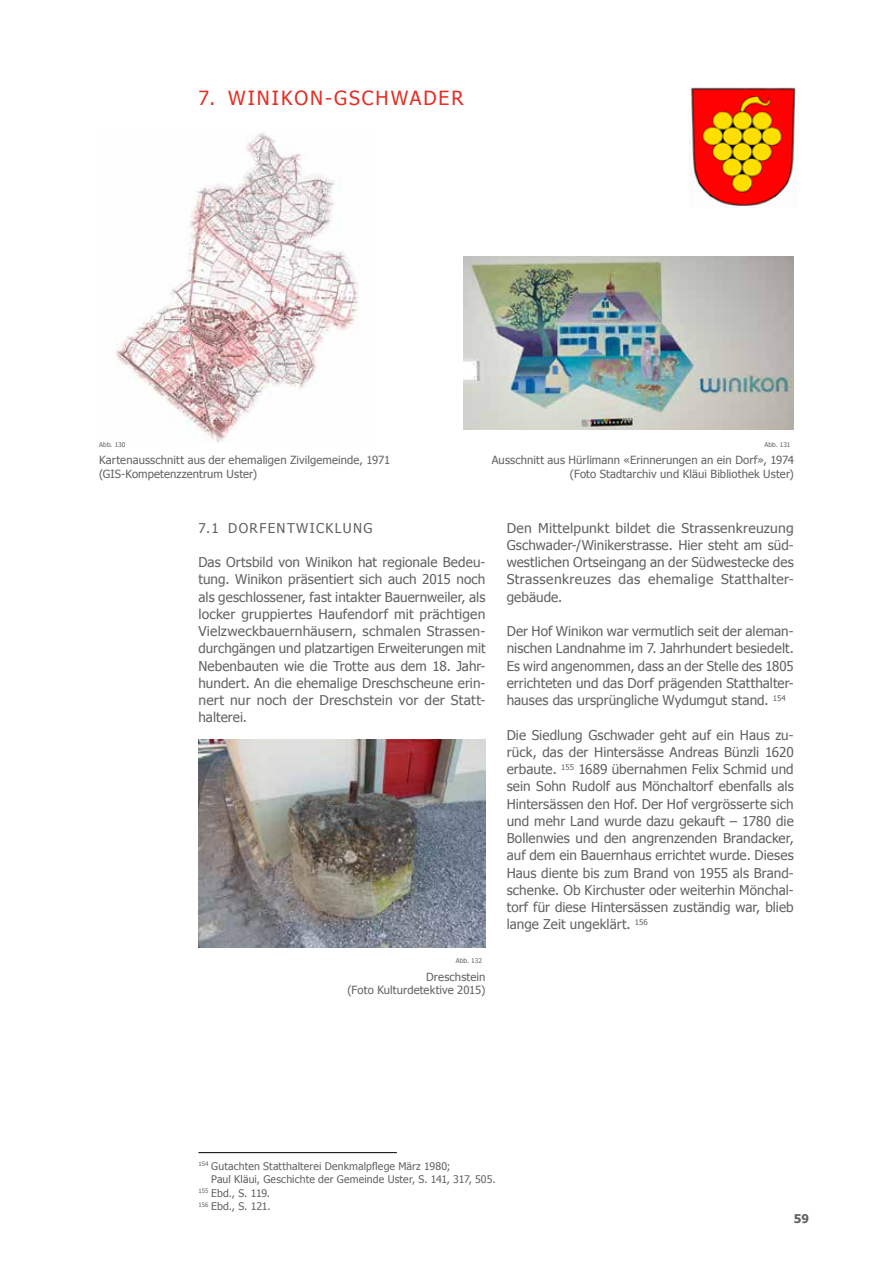
<style>
.page{position:relative;width:893px;height:1263px;background:#fff}
.page>*{position:absolute;margin:0;border:0;box-sizing:border-box;transform-origin:0 0}
.t1{font:19.5px "Tahoma";letter-spacing:.1em;color:#e62d24}
.t2{font:13.5px/17.2px "Tahoma";letter-spacing:.01em;color:#626261;text-align:justify}
.t3{font:13.5px "Tahoma";letter-spacing:.1em;color:#626261}
.t4{font:700 12px "Tahoma";color:#626261}
.t5{font:11.25px/13.5px "Tahoma";letter-spacing:.01em;color:#626261;text-align:right}
.t6{font:10.5px "Tahoma";letter-spacing:.01em;color:#626261}
.t7{font:6.6px "Tahoma";letter-spacing:.015em;color:#626261}
</style>
<div class="page">
<img style="left:463px;top:257px;width:331px;height:172px">
<img style="left:116px;top:133px;width:243px;height:309px">
<hr style="left:198px;top:1152px;width:199px;height:1px;background:#000">
<img style="left:691px;top:87px;width:105px;height:119px">
<img style="left:198px;top:740px;width:287px;height:208px">
<h1 class="t1" style="left:198px;top:85px;width:267px">7. WINIKON-GSCHWADER</h1>
<p class="t7" style="left:99px;top:440px;width:28px">Abb. 130</p>
<p class="t5" style="left:99px;top:453px;width:293px;text-align:left">Kartenausschnitt aus der ehemaligen Zivilgemeinde, 1971 (GIS-Kompetenzzentrum Uster)</p>
<p class="t7" style="left:764px;top:440px;width:28px">Abb. 131</p>
<p class="t5" style="left:492px;top:453px;width:304px">Ausschnitt aus Hürlimann «Erinnerungen an ein Dorf», 1974 (Foto Stadtarchiv und Kläui Bibliothek Uster)</p>
<p class="t3" style="left:198px;top:519px;width:176px">7.1 DORFENTWICKLUNG</p>
<p class="t2" style="left:198px;top:553px;width:289px">Das Ortsbild von Winikon hat regionale Bedeu&shy;tung. Winikon präsentiert sich auch 2015 noch als geschlossener, fast intakter Bauernweiler, als locker gruppiertes Haufendorf mit prächtigen Vielzweckbauernhäusern, schmalen Strassen&shy;durchgängen und platzartigen Erweiterungen mit Nebenbauten wie die Trotte aus dem 18. Jahr&shy;hundert. An die ehemalige Dreschscheune erin&shy;nert nur noch der Dreschstein vor der Statt&shy;halterei.</p>
<p class="t7" style="left:456px;top:957px;width:28px">Abb. 132</p>
<p class="t5" style="left:347px;top:969px;width:140px">Dreschstein<br>(Foto Kulturdetektive 2015)</p>
<p class="t2" style="left:507px;top:518px;width:289px">Den Mittelpunkt bildet die Strassenkreuzung Gschwader-/Winikerstrasse. Hier steht am süd&shy;westlichen Ortseingang an der Südwestecke des Strassenkreuzes das ehemalige Statthalter&shy;gebäude.</p>
<p class="t2" style="left:507px;top:622px;width:289px">Der Hof Winikon war vermutlich seit der aleman&shy;nischen Landnahme im 7. Jahrhundert besiedelt.<br>Es wird angenommen, dass an der Stelle des 1805 errichteten und das Dorf prägenden Statthalter&shy;hauses das ursprüngliche Wydumgut stand. <sup>154</sup></p>
<p class="t2" style="left:507px;top:725px;width:289px">Die Siedlung Gschwader geht auf ein Haus zu&shy;rück, das der Hintersässe Andreas Bünzli 1620 erbaute. <sup>155</sup> 1689 übernahmen Felix Schmid und sein Sohn Rudolf aus Mönchaltorf ebenfalls als Hintersässen den Hof. Der Hof vergrösserte sich und mehr Land wurde dazu gekauft – 1780 die Bollenwies und den angrenzenden Brandacker, auf dem ein Bauernhaus errichtet wurde. Dieses Haus diente bis zum Brand von 1955 als Brand&shy;schenke. Ob Kirchuster oder weiterhin Mönchal&shy;torf für diese Hintersässen zuständig war, blieb lange Zeit ungeklärt. <sup>156</sup></p>
<p class="t6" style="left:198px;top:1159px;width:254px"><sup>154</sup> Gutachten Statthalterei Denkmalpflege März 1980;</p>
<p class="t6" style="left:211px;top:1172px;width:286px">Paul Kläui, Geschichte der Gemeinde Uster, S. 141, 317, 505.</p>
<p class="t6" style="left:198px;top:1186px;width:73px"><sup>155</sup> Ebd., S. 119.</p>
<p class="t6" style="left:198px;top:1199px;width:74px"><sup>156</sup> Ebd., S. 121.</p>
<p class="t4" style="left:794px;top:1210px;width:17px">59</p>
</div>
